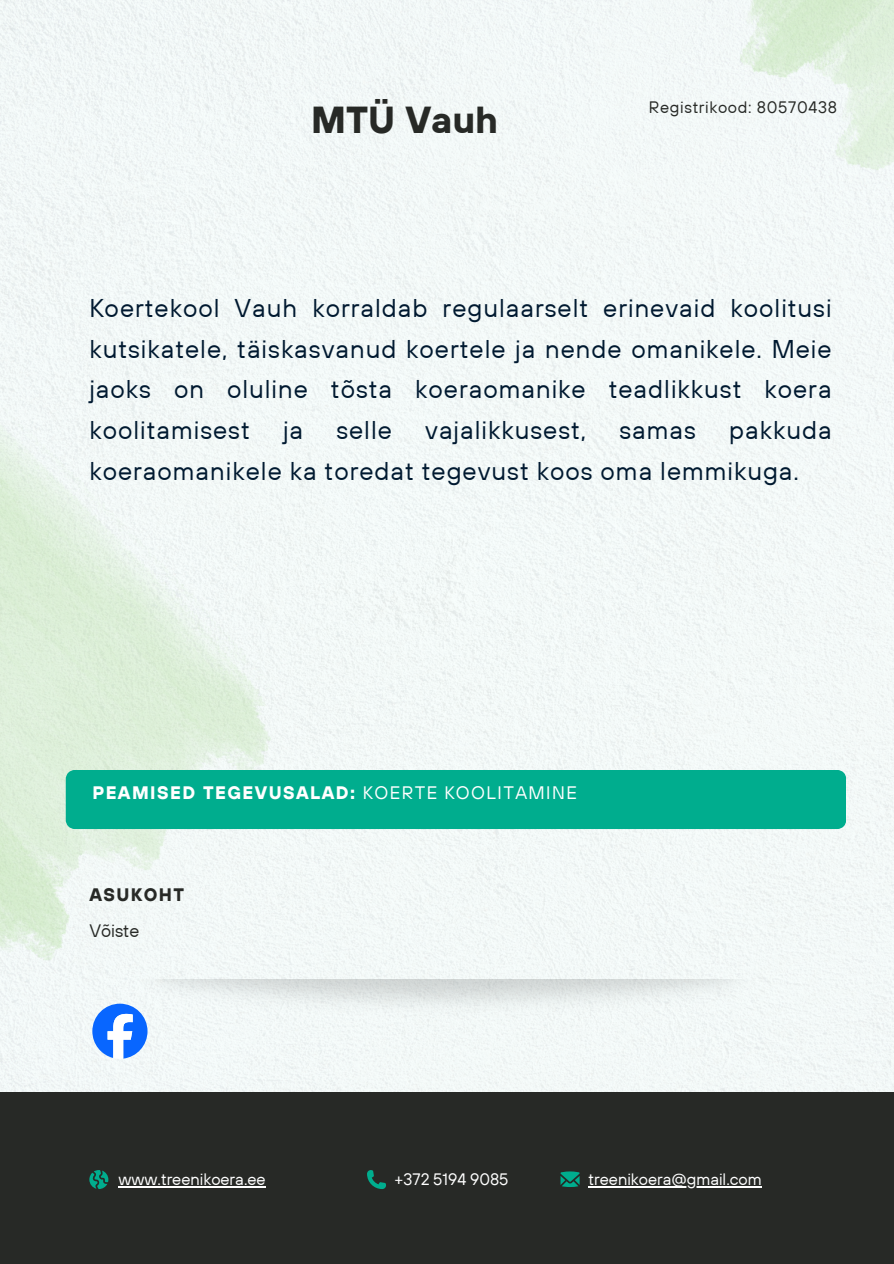
<style>
.page{position:relative;width:894px;height:1264px;background:#fff}
.page>*{position:absolute;margin:0;border:0;box-sizing:border-box;transform-origin:0 0}
.t1{font:700 37.5px "TT Hoves";color:#272926}
.t2{font:25.65px/40.7px "TT Hoves";letter-spacing:.04em;color:#001930;text-align:justify}
.t3{font:700 18px "TT Hoves";letter-spacing:.08em;color:#fff}
.t4{font:700 18px "TT Hoves";letter-spacing:.08em;color:#272926}
.t5{font:18px "TT Hoves";color:#272926}
.t6{font:16.5px "TT Hoves";color:#fff}
.t7{font:16.5px "TT Hoves";letter-spacing:.04em;color:#272926}
.s1{font-weight:400}
</style>
<div class="page">
<div style="left:0;top:0;width:893px;height:1092px;background:#f3f8f8"></div>
<img style="left:0;top:246px;width:334px;height:846px">
<img style="left:554px;top:0;width:339px;height:329px">
<img style="left:127px;top:979px;width:638px;height:38px">
<div style="left:66px;top:770px;width:779px;height:59px;background:#00ad8e"></div>
<div style="left:0;top:1092px;width:893px;height:171px;background:#272926"></div>
<svg style="left:560px;top:1171px;width:19px;height:15px"></svg>
<svg style="left:367px;top:1170px;width:19px;height:18px"></svg>
<svg style="left:89px;top:1170px;width:19px;height:18px"></svg>
<svg style="left:92px;top:1003px;width:55px;height:55px"></svg>
<hr style="left:118px;top:1186px;width:147px;height:1px;background:#fff">
<hr style="left:588px;top:1186px;width:173px;height:1px;background:#fff">
<p class="t1" style="left:311px;top:95px;width:188px">MTÜ Vauh</p>
<p class="t7" style="left:648px;top:97px;width:189px">Registrikood: 80570438</p>
<h1 class="t2" style="left:89px;top:287px;width:743px">Koertekool Vauh korraldab regulaarselt erinevaid koolitusi kutsikatele, täiskasvanud koertele ja nende omanikele. Meie jaoks on oluline tõsta koeraomanike teadlikkust koera koolitamisest</h1>
<h1 class="t2" style="left:89px;top:409px;width:743px;text-indent:639px">pakkuda koeraomanikele ka toredat tegevust koos oma lemmikuga.</h1>
<h1 class="t2" style="left:283px;top:409px;width:22px">ja</h1>
<h1 class="t2" style="left:336px;top:409px;width:57px">selle</h1>
<h1 class="t2" style="left:425px;top:409px;width:163px">vajalikkusest,</h1>
<h1 class="t2" style="left:619px;top:409px;width:78px">samas</h1>
<p class="t3" style="left:92px;top:781px;width:486px">PEAMISED TEGEVUSALAD: <span class="s1">KOERTE KOOLITAMINE</span></p>
<h3 class="t4" style="left:89px;top:882px;width:96px">ASUKOHT</h3>
<p class="t5" style="left:89px;top:919px;width:51px">Võiste</p>
<h2 class="t6" style="left:118px;top:1168px;width:148px">www.treenikoera.ee</h2>
<h4 class="t6" style="left:394px;top:1168px;width:115px">+372 5194 9085</h4>
<p class="t6" style="left:588px;top:1168px;width:175px">treenikoera@gmail.com</p>
</div>
